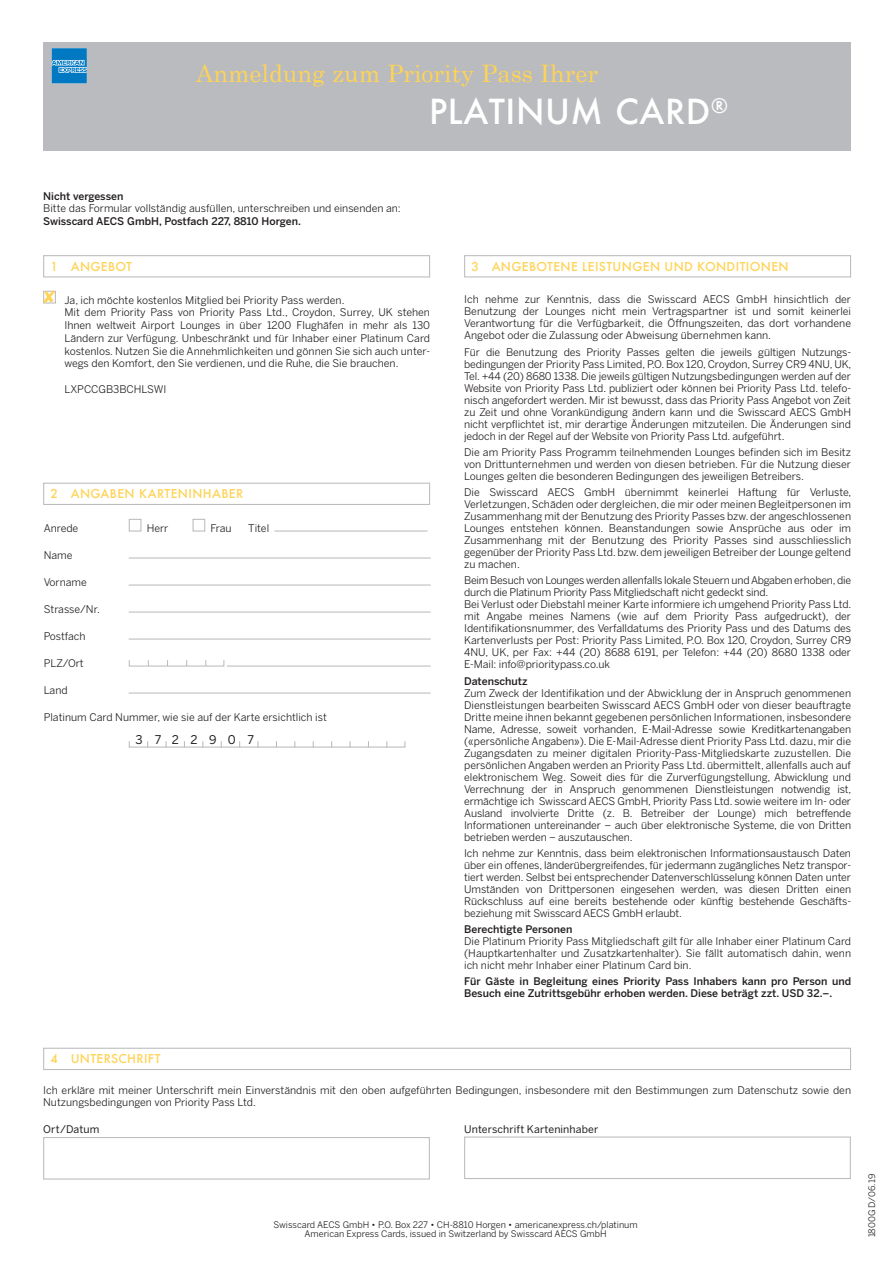
<style>
.page{position:relative;width:893px;height:1263px;background:#fff}
.page>*{position:absolute;margin:0;border:0;box-sizing:border-box;transform-origin:0 0}
.t1{font:500 33.75px "Futura";letter-spacing:.015em;color:#fff}
.t2{font:24px "Century Schoolbook";color:#fed356}
.t3{font:500 12px "Futura";letter-spacing:.03em;color:#fed356}
.t4{font:12px "Benton Sans";letter-spacing:.955em;color:#231f20}
.t5{font:10.5px/12px "Benton Sans";letter-spacing:-.005em;color:#231f20;text-align:justify}
.t6{font:500 10.5px/12px "Benton Sans";color:#231f20}
.t7{font:10.5px "Benton Sans";letter-spacing:.01em;color:#231f20}
.t8{font:9px/9.8px "Benton Sans";color:#231f20;text-align:center}
</style>
<div class="page">
<div style="left:43px;top:291px;width:13px;height:12px;border:1px solid #babbbe"></div>
<div style="left:43px;top:255px;width:387px;height:22px;border:1px solid #babbbe"></div>
<div style="left:129px;top:519px;width:12px;height:12px;border:1px solid #babbbe"></div>
<div style="left:193px;top:519px;width:12px;height:12px;border:1px solid #babbbe"></div>
<hr style="left:274px;top:530px;width:153px;height:1px;background:#babbbe">
<hr style="left:129px;top:557px;width:302px;height:1px;background:#babbbe">
<hr style="left:129px;top:584px;width:302px;height:1px;background:#babbbe">
<hr style="left:129px;top:611px;width:302px;height:1px;background:#babbbe">
<hr style="left:129px;top:638px;width:302px;height:1px;background:#babbbe">
<svg style="left:128px;top:660px;width:78px;height:7px"></svg>
<div style="left:205px;top:660px;width:19px;height:6px;border:1px solid #babbbe"></div>
<hr style="left:227px;top:665px;width:204px;height:1px;background:#babbbe">
<hr style="left:129px;top:692px;width:302px;height:1px;background:#babbbe">
<svg style="left:128px;top:741px;width:260px;height:7px"></svg>
<div style="left:386px;top:741px;width:19px;height:6px;border:1px solid #babbbe"></div>
<div style="left:43px;top:483px;width:387px;height:22px;border:1px solid #babbbe"></div>
<div style="left:43px;top:1048px;width:808px;height:22px;border:1px solid #babbbe"></div>
<div style="left:43px;top:43px;width:808px;height:108px;background:#babbbe"></div>
<div style="left:43px;top:1137px;width:387px;height:42px;background:#fff;border:1px solid #babbbe"></div>
<div style="left:464px;top:255px;width:387px;height:22px;border:1px solid #babbbe"></div>
<div style="left:464px;top:1136px;width:387px;height:43px;background:#fff;border:1px solid #babbbe"></div>
<svg style="left:52px;top:48px;width:35px;height:35px"></svg>
<svg style="left:44px;top:290px;width:11px;height:13px"></svg>
<h2 class="t2" style="left:196px;top:59px;width:403px">Anmeldung zum Priority Pass Ihrer</h2>
<h1 class="t1" style="left:429px;top:89px;width:300px">PLATINUM CARD<sup>®</sup></h1>
<p class="t6" style="left:43px;top:190px;width:82px">Nicht vergessen</p>
<p class="t5" style="left:43px;top:202px;width:359px">Bitte das Formular vollständig ausfüllen, unterschreiben und einsenden an:</p>
<p class="t6" style="left:43px;top:215px;width:259px">Swisscard AECS GmbH, Postfach 227, 8810 Horgen.</p>
<p class="t3" style="left:51px;top:258px;width:83px">1 ANGEBOT</p>
<p class="t5" style="left:64px;top:293px;width:367px;line-height:12.8px;text-align:left">Ja, ich möchte kostenlos Mitglied bei Priority Pass werden.<br>Mit dem Priority Pass von Priority Pass Ltd., Croydon, Surrey, UK stehen Ihnen weltweit Airport Lounges in über 1200 Flughäfen in mehr als 130<br>Ländern zur Verfügung. Unbeschränkt und für Inhaber einer Platinum Card kostenlos. Nutzen Sie die Annehmlichkeiten und gönnen Sie sich auch unter&shy;wegs den Komfort, den Sie verdienen, und die Ruhe, die Sie brauchen.</p>
<p class="t5" style="left:64px;top:383px;width:104px">LXPCCGB3BCHLSWI</p>
<p class="t3" style="left:51px;top:485px;width:194px">2 ANGABEN KARTENINHABER</p>
<p class="t5" style="left:44px;top:522px;width:36px">Anrede</p>
<p class="t5" style="left:147px;top:522px;width:23px">Herr</p>
<p class="t5" style="left:210px;top:522px;width:23px">Frau</p>
<p class="t5" style="left:248px;top:522px;width:22px">Titel</p>
<p class="t5" style="left:44px;top:549px;width:30px">Name</p>
<p class="t5" style="left:44px;top:576px;width:45px">Vorname</p>
<p class="t5" style="left:44px;top:603px;width:58px">Strasse/Nr.</p>
<p class="t5" style="left:44px;top:630px;width:43px">Postfach</p>
<p class="t5" style="left:44px;top:657px;width:42px">PLZ/Ort</p>
<p class="t5" style="left:44px;top:684px;width:26px">Land</p>
<p class="t5" style="left:44px;top:711px;width:285px">Platinum Card Nummer, wie sie auf der Karte ersichtlich ist</p>
<p class="t4" style="left:135px;top:732px;width:120px">37 22907</p>
<p class="t3" style="left:472px;top:258px;width:319px">3 ANGEBOTENE LEISTUNGEN UND KONDITIONEN</p>
<p class="t5" style="left:464px;top:293px;width:388px">Ich nehme zur Kenntnis, dass die Swisscard AECS GmbH hinsichtlich der Benutzung der Lounges nicht mein Vertragspartner ist und somit keinerlei Verantwortung für die Verfügbarkeit, die Öffnungszeiten, das dort vorhandene Angebot oder die Zulassung oder Abweisung übernehmen kann.</p>
<p class="t5" style="left:464px;top:346px;width:389px">Für die Benutzung des Priority Passes gelten die jeweils gültigen Nutzungs&shy;bedingungen der Priority Pass Limited, P.O. Box 120, Croydon, Surrey CR9 4NU, UK, Tel. +44 (20) 8680 1338. Die jeweils gültigen Nutzungsbedingungen werden auf der Website von Priority Pass Ltd. publiziert oder können bei Priority Pass Ltd. telefo&shy;nisch angefordert werden. Mir ist bewusst, dass das Priority Pass Angebot von Zeit zu Zeit und ohne Vorankündigung ändern kann und die Swisscard AECS GmbH nicht verpflichtet ist, mir derartige Änderungen mitzuteilen. Die Änderungen sind jedoch in der Regel auf der Website von Priority Pass Ltd. aufgeführt.</p>
<p class="t5" style="left:464px;top:446px;width:388px">Die am Priority Pass Programm teilnehmenden Lounges befinden sich im Besitz von Drittunternehmen und werden von diesen betrieben. Für die Nutzung dieser Lounges gelten die besonderen Bedingungen des jeweiligen Betreibers.</p>
<p class="t5" style="left:464px;top:486px;width:389px">Die Swisscard AECS GmbH übernimmt keinerlei Haftung für Verluste, Verletzungen, Schäden oder dergleichen, die mir oder meinen Begleitpersonen im Zusammenhang mit der Benutzung des Priority Passes bzw. der angeschlossenen Lounges entstehen können. Beanstandungen sowie Ansprüche aus oder im Zusammenhang mit der Benutzung des Priority Passes sind ausschliesslich gegenüber der Priority Pass Ltd. bzw. dem jeweiligen Betreiber der Lounge geltend zu machen.</p>
<p class="t5" style="left:464px;top:574px;width:389px;text-align:left">Beim Besuch von Lounges werden allenfalls lokale Steuern und Abgaben erhoben, die durch die Platinum Priority Pass Mitgliedschaft nicht gedeckt sind.<br>Bei Verlust oder Diebstahl meiner Karte informiere ich umgehend Priority Pass Ltd. mit Angabe meines Namens (wie auf dem Priority Pass aufgedruckt), der Identifikationsnummer, des Verfalldatums des Priority Pass und des Datums des Kartenverlusts per Post: Priority Pass Limited, P.O. Box 120, Croydon, Surrey CR9<br>4NU, UK, per Fax: +44 (20) 8688 6191, per Telefon: +44 (20) 8680 1338 oder E-Mail: info@prioritypass.co.uk</p>
<p class="t6" style="left:464px;top:675px;width:65px">Datenschutz</p>
<p class="t5" style="left:464px;top:687px;width:389px">Zum Zweck der Identifikation und der Abwicklung der in Anspruch genommenen Dienstleistungen bearbeiten Swisscard AECS GmbH oder von dieser beauftragte Dritte meine ihnen bekannt gegebenen persönlichen Informationen, insbesondere Name, Adresse, soweit vorhanden, E-Mail-Adresse sowie Kreditkartenangaben («persönliche Angaben»). Die E-Mail-Adresse dient Priority Pass Ltd. dazu, mir die Zugangsdaten zu meiner digitalen Priority-Pass-Mitgliedskarte zuzustellen. Die persönlichen Angaben werden an Priority Pass Ltd. übermittelt, allenfalls auch auf elektronischem Weg. Soweit dies für die Zurverfügungstellung, Abwicklung und Verrechnung der in Anspruch genommenen Dienstleistungen notwendig ist, ermächtige ich Swisscard AECS GmbH, Priority Pass Ltd. sowie weitere im In- oder Ausland involvierte Dritte (z. B. Betreiber der Lounge) mich betreffende Informationen untereinander – auch über elektronische Systeme, die von Dritten betrieben werden – auszutauschen.</p>
<p class="t5" style="left:464px;top:847px;width:388px">Ich nehme zur Kenntnis, dass beim elektronischen Informationsaustausch Daten über ein offenes, länderübergreifendes, für jedermann zugängliches Netz transpor&shy;tiert werden. Selbst bei entsprechender Datenverschlüsselung können Daten unter Umständen von Drittpersonen eingesehen werden, was diesen Dritten einen Rückschluss auf eine bereits bestehende oder künftig bestehende Geschäfts&shy;beziehung mit Swisscard AECS GmbH erlaubt.</p>
<p class="t6" style="left:464px;top:923px;width:110px">Berechtigte Personen</p>
<p class="t5" style="left:464px;top:935px;width:388px">Die Platinum Priority Pass Mitgliedschaft gilt für alle Inhaber einer Platinum Card (Hauptkartenhalter und Zusatzkartenhalter). Sie fällt automatisch dahin, wenn ich nicht mehr Inhaber einer Platinum Card bin.</p>
<p class="t6" style="left:464px;top:975px;width:388px">Für Gäste in Begleitung eines Priority Pass Inhabers kann pro Person und<br>Besuch eine Zutrittsgebühr erhoben werden. Diese beträgt zzt. USD 32.–.</p>
<p class="t3" style="left:51px;top:1050px;width:111px">4 UNTERSCHRIFT</p>
<p class="t5" style="left:43px;top:1084px;width:809px">Ich erkläre mit meiner Unterschrift mein Einverständnis mit den oben aufgeführten Bedingungen, insbesondere mit den Bestimmungen zum Datenschutz sowie den<br>Nutzungsbedingungen von Priority Pass Ltd.</p>
<p class="t7" style="left:43px;top:1123px;width:58px">Ort/Datum</p>
<p class="t7" style="left:464px;top:1122px;width:136px">Unterschrift Karteninhaber</p>
<p class="t8" style="left:274px;top:1219px;width:366px">Swisscard AECS GmbH • P.O. Box 227 • CH-8810 Horgen • americanexpress.ch/platinum<br>American Express Cards, issued in Switzerland by Swisscard AECS GmbH</p>
<p class="t8" style="left:867px;top:1237px;width:65px;rotate:-90deg">1800G D/06.19</p>
</div>
